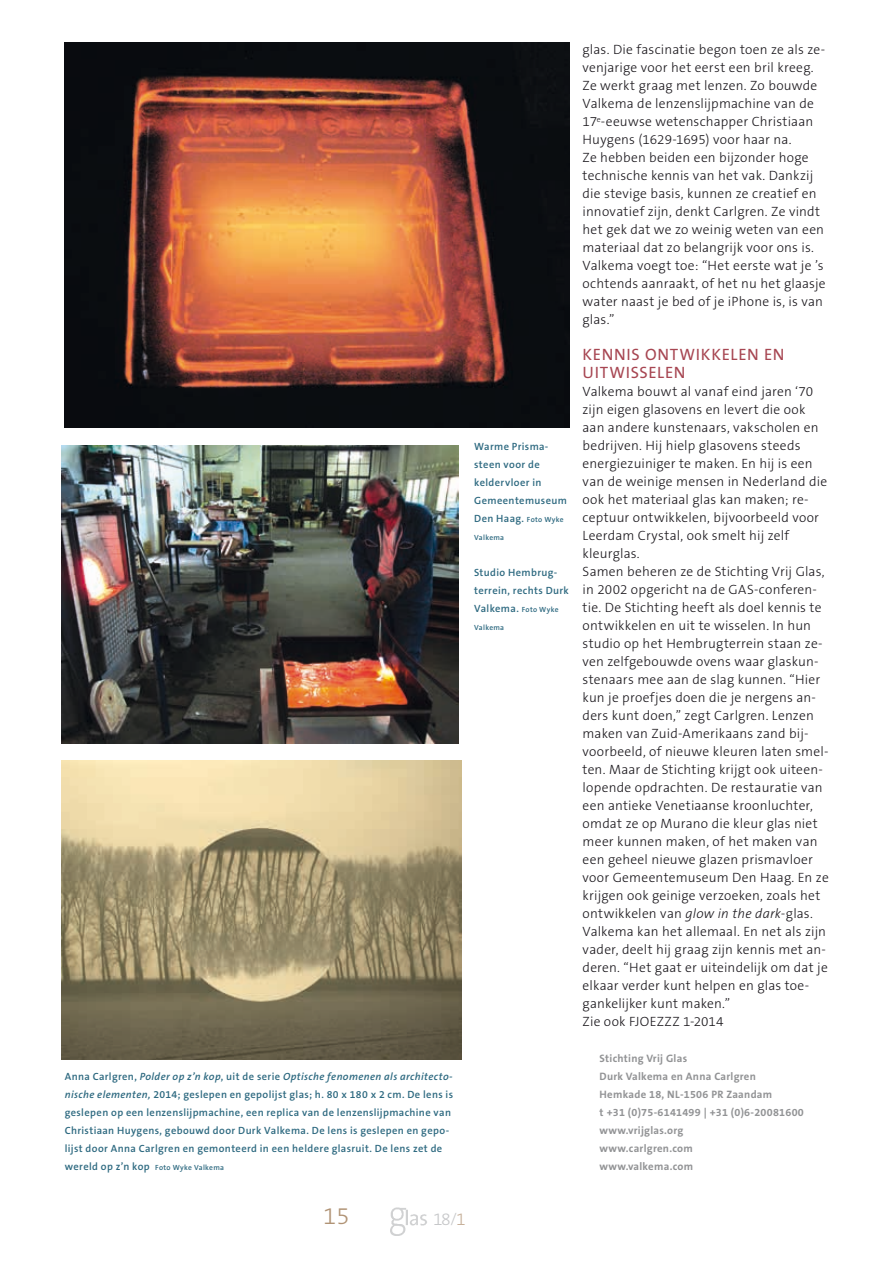
<style>
.page{position:relative;width:893px;height:1263px;background:#fff}
.page>*{position:absolute;margin:0;border:0;box-sizing:border-box;transform-origin:0 0}
.t1{font:300 24px "The Sans B3";color:#b09375}
.t2{font:300 17.55px "The Sans B3";color:#c6c7c9}
.t3{font:16.5px/18px "The Sans B5 Plain";letter-spacing:.045em;color:#a74652}
.t4{font:300 13.5px/18px "The Sans B3";letter-spacing:.01em;color:#1a171c}
.t5{font:700 10.8px/18px "The Sans B7";letter-spacing:.025em;color:#929395}
.t6{font:600 10.5px/18px "The Sans B6";letter-spacing:.035em;color:#2d6980}
.t7{font:600 7.5px "The Sans B6";letter-spacing:.035em;color:#2d6980}
.s1{font-style:italic}
.s2{font-size:10.5px}
.s3{font-size:7.5px}
.s4{font-family:"The Sans B4";font-size:13.35px}
.s5{color:#c7b19b}
</style>
<div class="page">
<img style="left:390px;top:1207px;width:37px;height:28px">
<img style="left:65px;top:43px;width:505px;height:384px">
<img style="left:62px;top:445px;width:397px;height:298px">
<img style="left:62px;top:760px;width:400px;height:300px">
<p class="t6" style="left:65px;top:1068px;width:390px">Anna Carlgren, <span class="s1">Polder op z’n kop</span>, uit de serie <span class="s1">Optische fenomenen als architecto&shy;nische elementen,</span> 2014; geslepen en gepolijst glas; h. 80 x 180 x 2 cm. De lens is geslepen op een lenzenslijpmachine, een replica van de lenzenslijpmachine van Christiaan Huygens, gebouwd door Durk Valkema. De lens is geslepen en gepo&shy;lijst door Anna Carlgren en gemonteerd in een heldere glasruit. De lens zet de</p>
<p class="t7" style="left:65px;top:1164px;width:161px"><span class="s2">wereld op z’n kop</span> Foto Wyke Valkema</p>
<p class="t6" style="left:474px;top:438px;width:94px">Warme Prisma&shy;steen voor de keldervloer in<br>Gemeentemuseum<br>Den Haag. <span class="s3">Foto Wyke</span></p>
<p class="t7" style="left:474px;top:534px;width:32px">Valkema</p>
<p class="t6" style="left:474px;top:564px;width:96px">Studio Hembrug&shy;terrein, rechts Durk<br>Valkema. <span class="s3">Foto Wyke</span></p>
<p class="t7" style="left:474px;top:624px;width:32px">Valkema</p>
<p class="t4" style="left:583px;top:41px;width:245px">glas. Die fascinatie begon toen ze als ze&shy;venjarige voor het eerst een bril kreeg.<br>Ze werkt graag met lenzen. Zo bouwde Valkema de lenzenslijpmachine van de 17<sup>e</sup>-eeuwse wetenschapper Christiaan Huygens (1629-1695) voor haar na.<br>Ze hebben beiden een bijzonder hoge technische kennis van het vak. Dankzij die stevige basis, kunnen ze creatief en innovatief zijn, denkt Carlgren. Ze vindt het gek dat we zo weinig weten van een materiaal dat zo belangrijk voor ons is.<br>Valkema voegt toe: “Het eerste wat je ’s ochtends aanraakt, of het nu het glaasje water naast je bed of je iPhone is, is van glas.”</p>
<p class="t3" style="left:583px;top:346px;width:203px">KENNIS ONTWIKKELEN EN<br>UITWISSELEN</p>
<p class="t4" style="left:583px;top:383px;width:248px">Valkema bouwt al vanaf eind jaren ‘70 zijn eigen glasovens en levert die ook aan andere kunstenaars, vakscholen en bedrijven. Hij hielp glasovens steeds energiezuiniger te maken. En hij is een van de weinige mensen in Nederland die ook het materiaal glas kan maken; re&shy;ceptuur ontwikkelen, bijvoorbeeld voor Leerdam Crystal, ook smelt hij zelf kleurglas.<br>Samen beheren ze de Stichting Vrij Glas, in 2002 opgericht na de GAS-conferen&shy;tie. De Stichting heeft als doel kennis te ontwikkelen en uit te wisselen. In hun studio op het Hembrugterrein staan ze&shy;ven zelfgebouwde ovens waar glaskun&shy;stenaars mee aan de slag kunnen. “Hier kun je proefjes doen die je nergens an&shy;ders kunt doen,” zegt Carlgren. Lenzen maken van Zuid-Amerikaans zand bij&shy;voorbeeld, of nieuwe kleuren laten smel&shy;ten. Maar de Stichting krijgt ook uiteen&shy;lopende opdrachten. De restauratie van een antieke Venetiaanse kroonluchter, omdat ze op Murano die kleur glas niet meer kunnen maken, of het maken van een geheel nieuwe glazen prismavloer voor Gemeentemuseum Den Haag. En ze krijgen ook geinige verzoeken, zoals het ontwikkelen van <span class="s1">glow in the dark-</span>glas.<br>Valkema kan het allemaal. En net als zijn vader, deelt hij graag zijn kennis met an&shy;deren. “Het gaat er uiteindelijk om dat je elkaar verder kunt helpen en glas toe&shy;gankelijker kunt maken.”<br>Zie ook FJOEZZZ 1-2014</p>
<p class="t5" style="left:600px;top:1050px;width:206px">Stichting Vrij Glas<br>Durk Valkema en Anna Carlgren<br>Hemkade 18, NL-1506 PR Zaandam<br>t +31 (0)75-6141499 | +31 (0)6-20081600 www.vrijglas.org<br>www.carlgren.com<br>www.valkema.com</p>
<h1 class="t1" style="left:323px;top:1204px;width:28px">15</h1>
<p class="t2" style="left:433px;top:1210px;width:34px">18<span class="s4">/</span><span class="s5">1</span></p>
</div>
